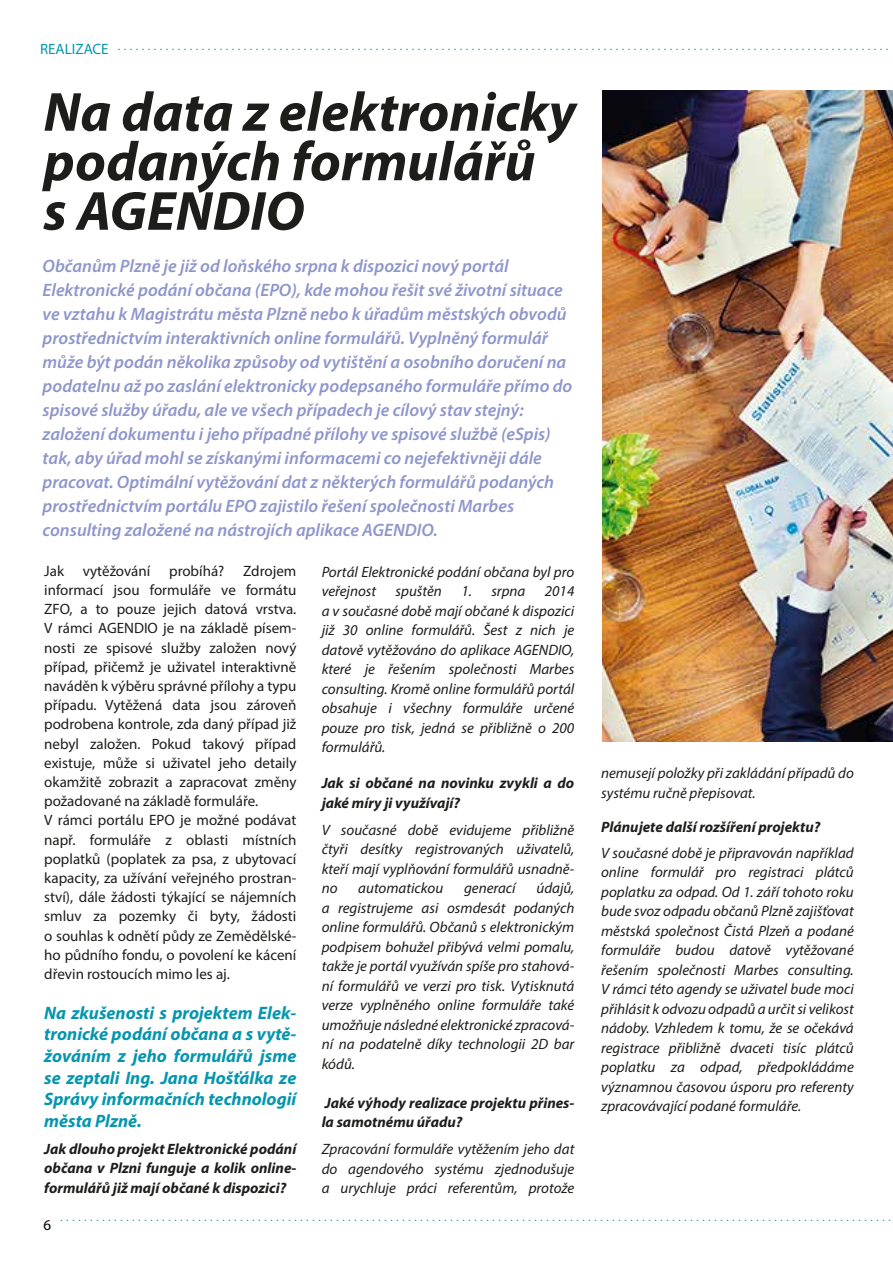
<style>
.page{position:relative;width:893px;height:1263px;background:#fff}
.page>*{position:absolute;margin:0;border:0;box-sizing:border-box;transform-origin:0 0}
.t1{font:italic 700 55.5px/49.5px "Myriad Pro";color:#1d1d1b}
.t2{font:italic 600 18px/24px "Myriad Pro";color:#8f96cb}
.t3{font:italic 700 18px/21.6px "Myriad Pro";color:#0596ae;text-align:justify}
.t4{font:italic 15px/19.5px "Myriad Pro";color:#1d1d1b;text-align:justify}
.t5{font:15px/19.2px "Myriad Pro";color:#1d1d1b}
.t6{font:italic 700 15px/19.5px "Myriad Pro";color:#1d1d1b}
.t7{font:15px "Myriad Pro";color:#0596ae}
.t8{font:15px "Myriad Pro";color:#030404}
</style>
<div class="page">
<svg style="left:118px;top:49px;width:770px;height:1px"></svg>
<svg style="left:61px;top:1220px;width:830px;height:1px"></svg>
<img style="left:603px;top:91px;width:290px;height:650px">
<p class="t7" style="left:40px;top:40px;width:70px">REALIZACE</p>
<h1 class="t1" style="left:43px;top:86px;width:534px">Na data z elektronicky podaných formulářů<br>s AGENDIO</h1>
<p class="t2" style="left:43px;top:253px;width:531px">Občanům Plzně je již od loňského srpna k dispozici nový portál Elektronické podání občana (EPO), kde mohou řešit své životní situace ve vztahu k Magistrátu města Plzně nebo k úřadům městských obvodů prostřednictvím interaktivních online formulářů. Vyplněný formulář může být podán několika způsoby od vytištění a osobního doručení na podatelnu až po zaslání elektronicky podepsaného formuláře přímo do spisové služby úřadu, ale ve všech případech je cílový stav stejný: založení dokumentu i jeho případné přílohy ve spisové službě (eSpis) tak, aby úřad mohl se získanými informacemi co nejefektivněji dále pracovat. Optimální vytěžování dat z některých formulářů podaných prostřednictvím portálu EPO zajistilo řešení společnosti Marbes consulting založené na nástrojích aplikace AGENDIO.</p>
<p class="t4" style="left:322px;top:562px;width:254px">Portál Elektronické podání občana byl pro veřejnost</p>
<p class="t5" style="left:44px;top:561px;width:254px;text-indent:199px">Zdrojem informací jsou formuláře ve formátu ZFO, a to pouze jejich datová vrstva.<br>V rámci AGENDIO je na základě písem&shy;nosti ze spisové služby založen nový případ, přičemž je uživatel interaktivně naváděn k výběru správné přílohy a typu případu. Vytěžená data jsou zároveň podrobena kontrole, zda daný případ již nebyl založen. Pokud takový případ existuje, může si uživatel jeho detaily okamžitě zobrazit a zapracovat změny požadované na základě formuláře.<br>V rámci portálu EPO je možné podávat např. formuláře z oblasti místních poplatků (poplatek za psa, z ubytovací kapacity, za užívání veřejného prostran&shy;ství), dále žádosti týkající se nájemních smluv za pozemky či byty, žádosti o souhlas k odnětí půdy ze Zemědělské&shy;ho půdního fondu, o povolení ke kácení dřevin rostoucích mimo les aj.</p>
<p class="t3" style="left:44px;top:1001px;width:254px">Na zkušenosti s projektem Elek&shy;tronické podání občana a s vytě&shy;žováním z jeho formulářů jsme se zeptali Ing. Jana Hošťálka ze Správy informačních technologií města Plzně.</p>
<p class="t6" style="left:44px;top:1138px;width:254px;text-align:justify">Jak dlouho projekt Elektronické podání občana v Plzni funguje a kolik online&shy;formulářů již mají občané k dispozici?</p>
<p class="t5" style="left:44px;top:561px;width:21px">Jak</p>
<p class="t5" style="left:83px;top:561px;width:69px">vytěžování</p>
<p class="t5" style="left:169px;top:561px;width:57px">probíhá?</p>
<p class="t4" style="left:396px;top:581px;width:48px">spuštěn</p>
<p class="t4" style="left:461px;top:581px;width:66px">1. srpna</p>
<p class="t4" style="left:322px;top:581px;width:254px;text-indent:223px">2014 a v současné době mají občané k dispozici již 30 online formulářů. Šest z nich je datově vytěžováno do aplikace AGENDIO, které je řešením společnosti Marbes consulting. Kromě online formulářů portál obsahuje i všechny formuláře určené pouze pro tisk, jedná se přibližně o 200 formulářů.</p>
<p class="t6" style="left:322px;top:773px;width:254px">Jak si občané na novinku zvykli a do jaké míry ji využívají?</p>
<p class="t4" style="left:322px;top:820px;width:254px">V současné době evidujeme přibližně čtyři desítky registrovaných uživatelů, kteří mají vyplňování formulářů usnadně&shy;no</p>
<p class="t4" style="left:322px;top:878px;width:254px;text-indent:215px">údajů, a registrujeme asi osmdesát podaných online formulářů. Občanů s elektronickým podpisem bohužel přibývá velmi pomalu, takže je portál využíván spíše pro stahová&shy;ní formulářů ve verzi pro tisk. Vytisknutá verze vyplněného online formuláře také umožňuje následné elektronické zpracová&shy;ní na podatelně díky technologii 2D bar kódů.</p>
<p class="t6" style="left:322px;top:1092px;width:254px">Jaké výhody realizace projektu přines&shy;la samotnému úřadu?</p>
<p class="t4" style="left:322px;top:1139px;width:254px">Zpracování formuláře vytěžením jeho dat do agendového systému zjednodušuje a urychluje práci referentům, protože</p>
<p class="t4" style="left:358px;top:878px;width:86px">automatickou</p>
<p class="t4" style="left:464px;top:878px;width:53px">generací</p>
<p class="t8" style="left:43px;top:1215px;width:9px">6</p>
<p class="t4" style="left:601px;top:763px;width:254px">nemusejí položky při zakládání případů do systému ručně přepisovat.</p>
<p class="t6" style="left:601px;top:817px;width:221px">Plánujete další rozšíření projektu?</p>
<p class="t4" style="left:601px;top:843px;width:254px">V současné době je připravován například online formulář pro registraci plátců poplatku za odpad. Od 1. září tohoto roku bude svoz odpadu občanů Plzně zajišťovat městská společnost Čistá Plzeň a podané formuláře budou datově vytěžované řešením společnosti Marbes consulting.<br>V rámci této agendy se uživatel bude moci přihlásit k odvozu odpadů a určit si velikost nádoby. Vzhledem k tomu, že se očekává registrace přibližně dvaceti tisíc plátců poplatku za odpad, předpokládáme významnou časovou úsporu pro referenty zpracovávající podané formuláře.</p>
</div>
